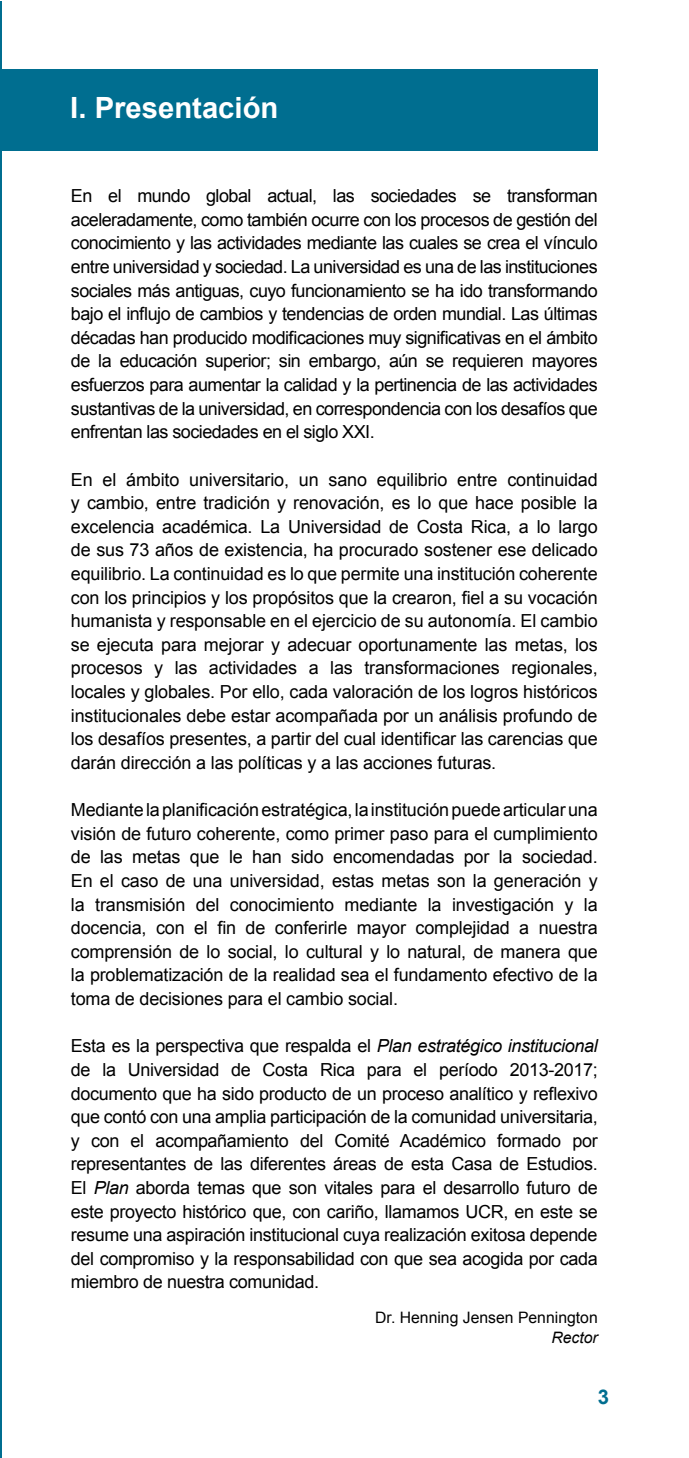
<style>
.page{position:relative;width:689px;height:1458px;background:#fff}
.page>*{position:absolute;margin:0;border:0;box-sizing:border-box;transform-origin:0 0}
.t1{font:700 29.25px "Arial";color:#fff}
.t2{font:700 20.25px "Arial";color:#006e90}
.t3{font:18px/23.6px "Arial";letter-spacing:-.015em;color:#000;text-align:justify}
.t4{font:15.75px "Arial";color:#000}
.t5{font:italic 15.75px "Arial";color:#000}
.s1{font-style:italic}
</style>
<div class="page">
<div style="left:0;top:70px;width:597px;height:81px;background:#006e90"></div>
<hr style="left:0;top:1px;width:1px;height:1457px;background:#006e90">
<h1 class="t1" style="left:70px;top:88px;width:210px">I. Presentación</h1>
<p class="t3" style="left:71px;top:184px;width:528px">En el mundo global actual, las sociedades se transforman aceleradamente, como también ocurre con los procesos de gestión del conocimiento y las actividades mediante las cuales se crea el vínculo entre universidad y sociedad. La universidad es una de las instituciones sociales más antiguas, cuyo funcionamiento se ha ido transformando bajo el influjo de cambios y tendencias de orden mundial. Las últimas décadas han producido modificaciones muy significativas en el ámbito de la educación superior; sin embargo, aún se requieren mayores esfuerzos para aumentar la calidad y la pertinencia de las actividades sustantivas de la universidad, en correspondencia con los desafíos que enfrentan las sociedades en el siglo XXI.</p>
<p class="t3" style="left:71px;top:468px;width:528px">En el ámbito universitario, un sano equilibrio entre continuidad y cambio, entre tradición y renovación, es lo que hace posible la excelencia académica. La Universidad de Costa Rica, a lo largo de sus 73 años de existencia, ha procurado sostener ese delicado equilibrio. La continuidad es lo que permite una institución coherente con los principios y los propósitos que la crearon, fiel a su vocación humanista y responsable en el ejercicio de su autonomía. El cambio se ejecuta para mejorar y adecuar oportunamente las metas, los procesos y las actividades a las transformaciones regionales, locales y globales. Por ello, cada valoración de los logros históricos institucionales debe estar acompañada por un análisis profundo de los desafíos presentes, a partir del cual identificar las carencias que darán dirección a las políticas y a las acciones futuras.</p>
<p class="t3" style="left:71px;top:798px;width:528px">Mediante la planificación estratégica, la institución puede articular una visión de futuro coherente, como primer paso para el cumplimiento de las metas que le han sido encomendadas por la sociedad.<br>En el caso de una universidad, estas metas son la generación y la transmisión del conocimiento mediante la investigación y la docencia, con el fin de conferirle mayor complejidad a nuestra comprensión de lo social, lo cultural y lo natural, de manera que la problematización de la realidad sea el fundamento efectivo de la toma de decisiones para el cambio social.</p>
<p class="t3" style="left:71px;top:1034px;width:528px">Esta es la perspectiva que respalda el <span class="s1">Plan estratégico institucional </span>de la Universidad de Costa Rica para el período 2013-2017; documento que ha sido producto de un proceso analítico y reflexivo que contó con una amplia participación de la comunidad universitaria, y con el acompañamiento del Comité Académico formado por representantes de las diferentes áreas de esta Casa de Estudios.<br>El <span class="s1">Plan</span> aborda temas que son vitales para el desarrollo futuro de este proyecto histórico que, con cariño, llamamos UCR, en este se resume una aspiración institucional cuya realización exitosa depende del compromiso y la responsabilidad con que sea acogida por cada miembro de nuestra comunidad.</p>
<p class="t4" style="left:375px;top:1307px;width:224px">Dr. Henning Jensen Pennington</p>
<p class="t5" style="left:551px;top:1328px;width:48px">Rector</p>
<p class="t2" style="left:597px;top:1384px;width:13px">3</p>
</div>
